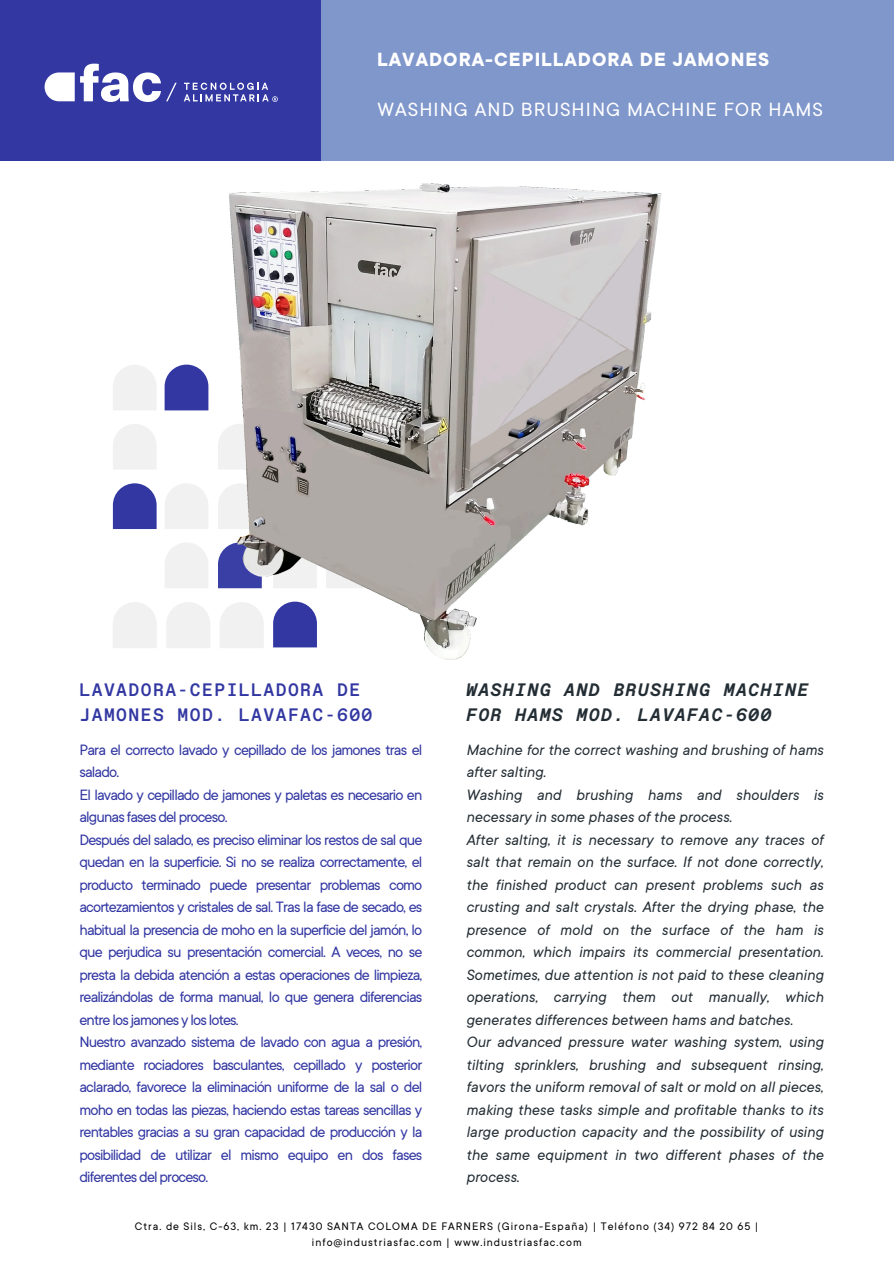
<style>
.page{position:relative;width:894px;height:1264px;background:#fff}
.page>*{position:absolute;margin:0;border:0;box-sizing:border-box;transform-origin:0 0}
.t1{font:800 21px "Open Sans";letter-spacing:.05em;color:#fff}
.t2{font:21px "TT Commons";letter-spacing:.05em;color:#fff}
.t3{font:700 21px "TT Commons";letter-spacing:.05em;color:#fff}
.t4{font:italic 700 18px/24.8px "Favorit Mono";letter-spacing:.08em;color:#232d34}
.t5{font:500 18px/24.8px "Favorit Mono";letter-spacing:.08em;color:#3237a2}
.t6{font:16.5px/22.5px "TT Commons";letter-spacing:-.05em;color:#3237a2}
.t7{font:italic 16.5px/22.5px "TT Commons";color:#232d34}
.t8{font:12px/16px "TT Commons";letter-spacing:.08em;color:#000;text-align:center}
</style>
<div class="page">
<div style="left:0;top:0;width:327px;height:161px;background:#3237a2"></div>
<div style="left:321px;top:0;width:572px;height:161px;background:#8097cb"></div>
<svg style="left:45px;top:64px;width:132px;height:38px"></svg>
<svg style="left:184px;top:83px;width:94px;height:19px"></svg>
<svg style="left:165px;top:543px;width:43px;height:45px"></svg>
<svg style="left:165px;top:484px;width:43px;height:45px"></svg>
<svg style="left:164px;top:364px;width:44px;height:46px;background:#4b50ad"></svg>
<svg style="left:113px;top:483px;width:43px;height:46px;background:#474bab"></svg>
<svg style="left:113px;top:424px;width:43px;height:45px"></svg>
<svg style="left:113px;top:365px;width:43px;height:45px"></svg>
<svg style="left:113px;top:602px;width:43px;height:46px"></svg>
<svg style="left:166px;top:602px;width:44px;height:46px"></svg>
<img style="left:218px;top:183px;width:444px;height:477px">
<h1 class="t3" style="left:377px;top:49px;width:393px">LAVADORA-CEPILLADORA DE JAMONES</h1>
<p class="t1" style="left:377px;top:51px;width:381px">RECUPERAR LA SAL ADHERIDA AL</p>
<h1 class="t1" style="left:377px;top:85px;width:386px">DESALADORA AUTOMÁTICA PARA</h1>
<p class="t2" style="left:377px;top:100px;width:447px">WASHING AND BRUSHING MACHINE FOR HAMS</p>
<p class="t5" style="left:79px;top:677px;width:294px">LAVADORA-CEPILLADORA DE<br>JAMONES MOD. LAVAFAC-600</p>
<h2 class="t6" style="left:79px;top:738px;width:344px">Para el correcto lavado y cepillado de los jamones tras el salado.<br>El lavado y cepillado de jamones y paletas es necesario en algunas fases del proceso.<br>Después del salado, es preciso eliminar los restos de sal que quedan en la superficie. Si no se realiza correctamente, el producto terminado puede presentar problemas como acortezamientos y cristales de sal. Tras la fase de secado, es habitual la presencia de moho en la superficie del jamón, lo que perjudica su presentación comercial. A veces, no se presta la debida atención a estas operaciones de limpieza, realizándolas de forma manual, lo que genera diferencias entre los jamones y los lotes.<br>Nuestro avanzado sistema de lavado con agua a presión, mediante rociadores basculantes, cepillado y posterior aclarado, favorece la eliminación uniforme de la sal o del moho en todas las piezas, haciendo estas tareas sencillas y rentables gracias a su gran capacidad de producción y la posibilidad de utilizar el mismo equipo en dos fases diferentes del proceso.</h2>
<p class="t4" style="left:466px;top:677px;width:343px">WASHING AND BRUSHING MACHINE<br>FOR HAMS MOD. LAVAFAC-600</p>
<p class="t7" style="left:466px;top:738px;width:359px">Machine for the correct washing and brushing of hams after salting.<br>Washing and brushing hams and shoulders is necessary in some phases of the process.<br>After salting, it is necessary to remove any traces of salt that remain on the surface. If not done correctly, the finished product can present problems such as crusting and salt crystals. After the drying phase, the presence of mold on the surface of the ham is common, which impairs its commercial presentation.<br>Sometimes, due attention is not paid to these cleaning operations, carrying them out manually, which generates differences between hams and batches.<br>Our advanced pressure water washing system, using tilting sprinklers, brushing and subsequent rinsing, favors the uniform removal of salt or mold on all pieces, making these tasks simple and profitable thanks to its large production capacity and the possibility of using the same equipment in two different phases of the process.</p>
<p class="t8" style="left:135px;top:1218px;width:625px">Ctra. de Sils, C-63, km. 23 | 17430 SANTA COLOMA DE FARNERS (Girona-España) | Teléfono (34) 972 84 20 65 | info@industriasfac.com | www.industriasfac.com</p>
</div>
